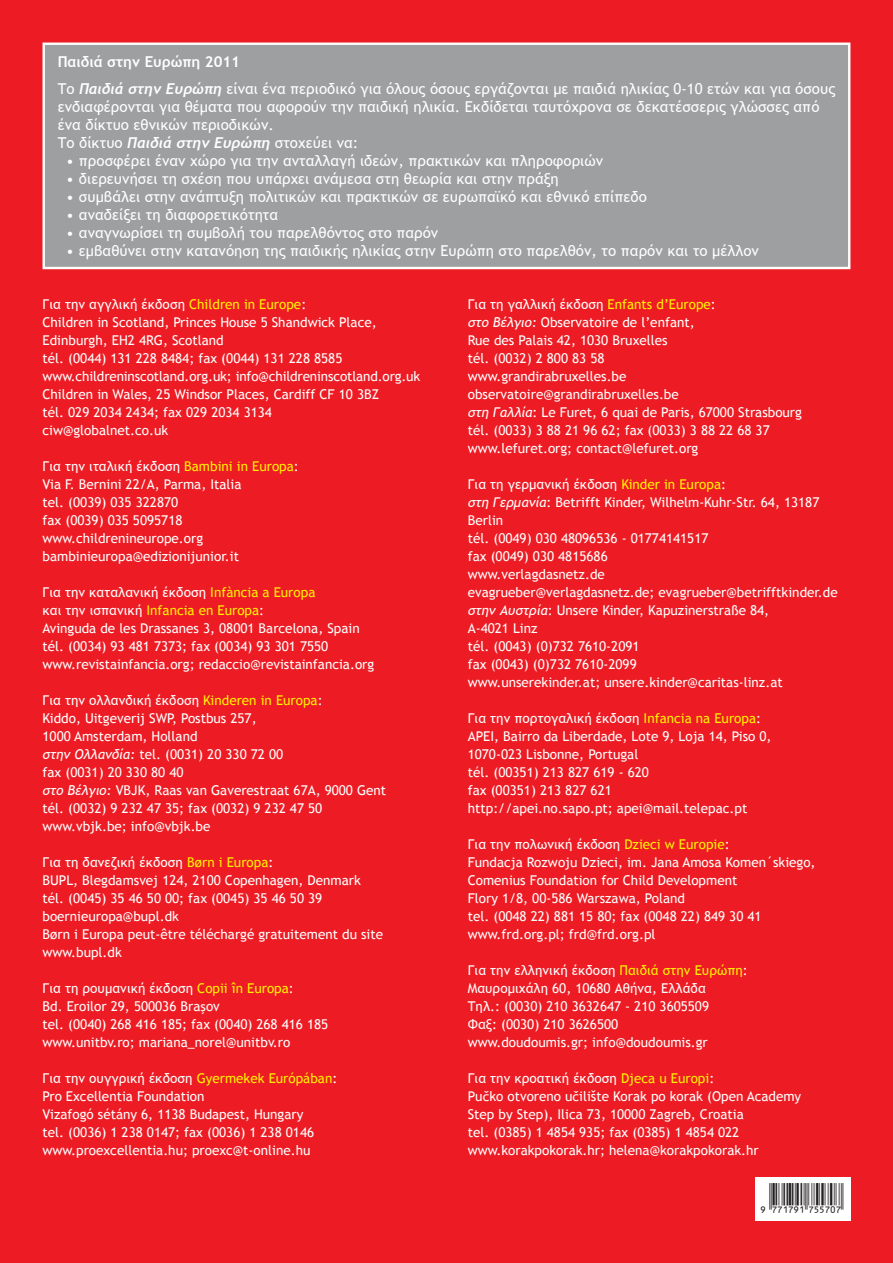
<style>
.page{position:relative;width:893px;height:1263px;background:#ed1c24}
.page>*{position:absolute;margin:0;border:0;box-sizing:border-box;transform-origin:0 0}
.t1{font:30px "Ean P36";color:#231f20}
.t2{font:15px/18px "Trebuchet MS";color:#fff}
.t3{font:13.5px/18px "Trebuchet MS";color:#fff}
.s1{font-weight:700}
.s2{font-family:"Trebuchet";font-weight:700;font-style:italic}
.s3{color:#fff200}
.s4{font-style:italic}
.s5{font-size:12.9px}
</style>
<div class="page">
<div style="left:755px;top:1177px;width:95px;height:43px;background:#fff"></div>
<div style="left:44px;top:44px;width:805px;height:224px;background:#9d9fa1"></div>
<div style="left:43px;top:43px;width:807px;height:226px;border:2px solid #fff"></div>
<p class="t2" style="left:58px;top:48px;width:779px;line-height:26.5px"><span class="s1">Παιδιά στην Ευρώπη 2011<br></span>Το <span class="s2">Παιδιά στην Ευρώπη</span> είναι ένα περιοδικό για όλους όσους εργάζονται με παιδιά ηλικίας 0-10 ετών και για όσους</p>
<p class="t2" style="left:58px;top:97px;width:763px">ενδιαφέρονται για θέματα που αφορούν την παιδική ηλικία. Εκδίδεται ταυτόχρονα σε δεκατέσσερις γλώσσες από ένα δίκτυο εθνικών περιοδικών.<br>Το δίκτυο <span class="s2">Παιδιά στην Ευρώπη</span> στοχεύει να:</p>
<p class="t2" style="left:66px;top:151px;width:539px">• προσφέρει έναν χώρο για την ανταλλαγή ιδεών, πρακτικών και πληροφοριών</p>
<p class="t2" style="left:66px;top:169px;width:494px">• διερευνήσει τη σχέση που υπάρχει ανάμεσα στη θεωρία και στην πράξη</p>
<p class="t2" style="left:66px;top:187px;width:582px">• συμβάλει στην ανάπτυξη πολιτικών και πρακτικών σε ευρωπαϊκό και εθνικό επίπεδο</p>
<p class="t2" style="left:66px;top:205px;width:214px">• αναδείξει τη διαφορετικότητα</p>
<p class="t2" style="left:66px;top:223px;width:374px">• αναγνωρίσει τη συμβολή του παρελθόντος στο παρόν</p>
<p class="t2" style="left:66px;top:241px;width:694px">• εμβαθύνει στην κατανόηση της παιδικής ηλικίας στην Ευρώπη στο παρελθόν, το παρόν και το μέλλον</p>
<p class="t3" style="left:43px;top:295px;width:379px">Για την αγγλική έκδοση <span class="s3">Children in Europe</span>:<br>Children in Scotland, Princes House 5 Shandwick Place, Edinburgh, EH2 4RG, Scotland<br>tél. (0044) 131 228 8484; fax (0044) 131 228 8585 www.childreninscotland.org.uk; info@childreninscotland.org.uk Children in Wales, 25 Windsor Places, Cardiff CF 10 3BZ<br>tél. 029 2034 2434; fax 029 2034 3134<br>ciw@globalnet.co.uk</p>
<p class="t3" style="left:43px;top:457px;width:258px">Για την ιταλική έκδοση <span class="s3">Bambini in Europa</span>:<br>Via F. Bernini 22/A, Parma, Italia<br>tel. (0039) 035 322870<br>fax (0039) 035 5095718 www.childrenineurope.org bambinieuropa@edizionijunior.it</p>
<p class="t3" style="left:43px;top:583px;width:333px">Για την καταλανική έκδοση <span class="s3">Infància a Europa<br></span>και την ισπανική <span class="s3">Infancia en Europa</span>:<br>Avinguda de les Drassanes 3, 08001 Barcelona, Spain tél. (0034) 93 481 7373; fax (0034) 93 301 7550 www.revistainfancia.org; redaccio@revistainfancia.org</p>
<p class="t3" style="left:43px;top:691px;width:345px">Για την ολλανδική έκδοση <span class="s3">Kinderen in Europa</span>:<br>Kiddo, Uitgeverij SWP, Postbus 257,<br>1000 Amsterdam, Holland<br><span class="s4">στην Ολλανδία:</span> tel. (0031) 20 330 72 00<br>fax (0031) 20 330 80 40<br><span class="s4">στο Βέλγιο:</span> VBJK, Raas van Gaverestraat 67A, 9000 Gent tél. (0032) 9 232 47 35; fax (0032) 9 232 47 50 www.vbjk.be; info@vbjk.be</p>
<p class="t3" style="left:43px;top:853px;width:342px">Για τη δανεζική έκδοση <span class="s3">Børn i Europa</span>:<br>BUPL, Blegdamsvej 124, 2100 Copenhagen, Denmark tél. (0045) 35 46 50 00; fax (0045) 35 46 50 39 boernieuropa@bupl.dk<br>Børn i Europa peut-être téléchargé gratuitement du site www.bupl.dk</p>
<p class="t3" style="left:43px;top:979px;width:287px">Για τη ρουμανική έκδοση <span class="s3">Copii în Europa</span>:<br>Bd. Eroilor 29, 500036 Bra<span class="s5">ş</span>ov<br>tel. (0040) 268 416 185; fax (0040) 268 416 185 www.unitbv.ro; mariana_norel@unitbv.ro</p>
<p class="t3" style="left:43px;top:1069px;width:296px">Για την ουγγρική έκδοση <span class="s3">Gyermekek Európában</span>:<br>Pro Excellentia Foundation<br>Vizafogó sétány 6, 1138 Budapest, Hungary<br>tel. (0036) 1 238 0147; fax (0036) 1 238 0146 www.proexcellentia.hu; proexc@t-online.hu</p>
<p class="t3" style="left:468px;top:295px;width:336px">Για τη γαλλική έκδοση <span class="s3">Enfants d’Europe</span>:<br><span class="s4">στο Βέλγιο:</span> Observatoire de l’enfant,<br>Rue des Palais 42, 1030 Bruxelles<br>tél. (0032) 2 800 83 58<br>www.grandirabruxelles.be observatoire@grandirabruxelles.be<br><span class="s4">στη Γαλλία</span>: Le Furet, 6 quai de Paris, 67000 Strasbourg tél. (0033) 3 88 21 96 62; fax (0033) 3 88 22 68 37 www.lefuret.org; contact@lefuret.org</p>
<p class="t3" style="left:468px;top:475px;width:372px">Για τη γερμανική έκδοση <span class="s3">Kinder in Europa</span>:<br><span class="s4">στη Γερμανία</span>: Betrifft Kinder, Wilhelm-Kuhr-Str. 64, 13187<br>Berlin<br>tél. (0049) 030 48096536 - 01774141517<br>fax (0049) 030 4815686<br>www.verlagdasnetz.de<br>evagrueber@verlagdasnetz.de; evagrueber@betrifftkinder.de <span class="s4">στην Αυστρία</span>: Unsere Kinder, Kapuzinerstraße 84,<br>A-4021 Linz<br>tél. (0043) (0)732 7610-2091<br>fax (0043) (0)732 7610-2099<br>www.unserekinder.at; unsere.kinder@caritas-linz.at</p>
<p class="t3" style="left:468px;top:709px;width:305px">Για την πορτογαλική έκδοση <span class="s3">Infancia na Europa</span>:<br>APEI, Bairro da Liberdade, Lote 9, Loja 14, Piso 0, 1070-023 Lisbonne, Portugal<br>tél. (00351) 213 827 619 - 620<br>fax (00351) 213 827 621<br>http://apei.no.sapo.pt; apei@mail.telepac.pt</p>
<p class="t3" style="left:468px;top:835px;width:349px">Για την πολωνική έκδοση <span class="s3">Dzieci w Europie</span>:<br>Fundacja Rozwoju Dzieci, im. Jana Amosa Komen´skiego, Comenius Foundation for Child Development<br>Flory 1/8, 00-586 Warszawa, Poland<br>tel. (0048 22) 881 15 80; fax (0048 22) 849 30 41 www.frd.org.pl; frd@frd.org.pl</p>
<p class="t3" style="left:468px;top:961px;width:282px">Για την ελληνική έκδοση <span class="s3">Παιδιά στην Ευρώπη</span>:<br>Μαυρομιχάλη 60, 10680 Αθήνα, Ελλάδα<br>Τηλ.: (0030) 210 3632647 - 210 3605509<br>Φαξ: (0030) 210 3626500<br>www.doudoumis.gr; info@doudoumis.gr</p>
<p class="t3" style="left:468px;top:1069px;width:335px">Για την κροατική έκδοση <span class="s3">Djeca u Europi</span>:<br>Pu<span class="s5">č</span>ko otvoreno u<span class="s5">č</span>ilište Korak po korak (Open Academy Step by Step), Ilica 73, 10000 Zagreb, Croatia<br>tel. (0385) 1 4854 935; fax (0385) 1 4854 022 www.korakpokorak.hr; helena@korakpokorak.hr</p>
<h1 class="t1" style="left:752px;top:1173px;width:93px">,!7HB7J1-hffhah!</h1>
</div>
